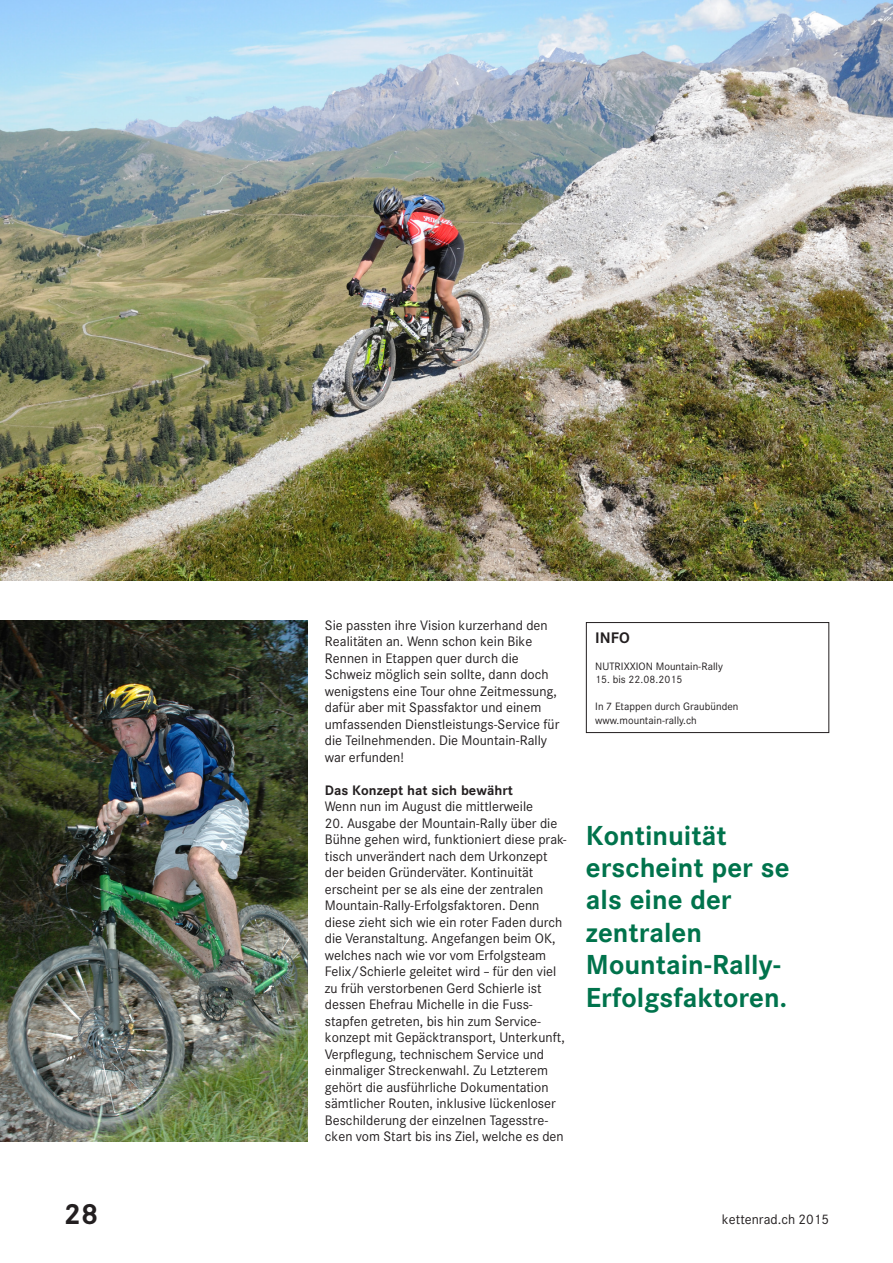
<style>
.page{position:relative;width:893px;height:1263px;background:#fff}
.page>*{position:absolute;margin:0;border:0;box-sizing:border-box;transform-origin:0 0}
.t1{font:700 28.5px "Corporate S";color:#231f20}
.t2{font:700 27px/32.4px "Corporate S";color:#00734c}
.t3{font:700 15px "Corporate S";color:#231f20}
.t4{font:13.5px/16.5px "Corporate S";color:#231f20}
.t5{font:700 13.5px "Corporate S";color:#231f20}
.t6{font:10.5px/13.5px "Corporate S";letter-spacing:.005em;color:#231f20}
</style>
<div class="page">
<div style="left:586px;top:622px;width:243px;height:111px;border:1px solid #231f20"></div>
<img style="left:0;top:0;width:893px;height:580px">
<img style="left:0;top:620px;width:307px;height:521px">
<p class="t4" style="left:325px;top:617px;width:236px">Sie passten ihre Vision kurzerhand den Realitäten an. Wenn schon kein Bike Rennen in Etappen quer durch die Schweiz möglich sein sollte, dann doch wenigstens eine Tour ohne Zeitmessung, dafür aber mit Spassfaktor und einem umfassenden Dienstleistungs-Service für die Teilnehmenden. Die Mountain-Rally war erfunden!</p>
<p class="t5" style="left:325px;top:782px;width:189px">Das Konzept hat sich bewährt</p>
<p class="t4" style="left:325px;top:798px;width:210px">Wenn nun im August die mittlerweile</p>
<p class="t4" style="left:325px;top:815px;width:243px">20. Ausgabe der Mountain-Rally über die Bühne gehen wird, funktioniert diese prak&shy;tisch unverändert nach dem Urkonzept der beiden Gründerväter. Kontinuität erscheint per se als eine der zentralen Mountain-Rally-Erfolgsfaktoren. Denn diese zieht sich wie ein roter Faden durch die Veranstaltung. Angefangen beim OK, welches nach wie vor vom Erfolgsteam Felix/Schierle geleitet wird – für den viel zu früh verstorbenen Gerd Schierle ist dessen Ehefrau Michelle in die Fuss&shy;stapfen getreten, bis hin zum Service&shy;konzept mit Gepäcktransport, Unterkunft, Verpflegung, technischem Service und einmaliger Streckenwahl. Zu Letzterem gehört die ausführliche Dokumentation sämtlicher Routen, inklusive lückenloser Beschilderung der einzelnen Tagesstre&shy;cken vom Start bis ins Ziel, welche es den</p>
<p class="t3" style="left:595px;top:628px;width:36px">INFO</p>
<p class="t6" style="left:595px;top:659px;width:129px">NUTRIXXION Mountain-Rally</p>
<p class="t6" style="left:595px;top:673px;width:89px">15. bis 22.08.2015</p>
<p class="t6" style="left:595px;top:700px;width:145px">In 7 Etappen durch Graubünden www.mountain-rally.ch</p>
<h2 class="t2" style="left:586px;top:819px;width:205px">Kontinuität erscheint per se als eine der zentralen<br>Mountain-Rally-<br>Erfolgsfaktoren.</h2>
<h1 class="t1" style="left:64px;top:1197px;width:36px">28</h1>
<p class="t4" style="left:722px;top:1211px;width:109px">kettenrad.ch 2015</p>
</div>
